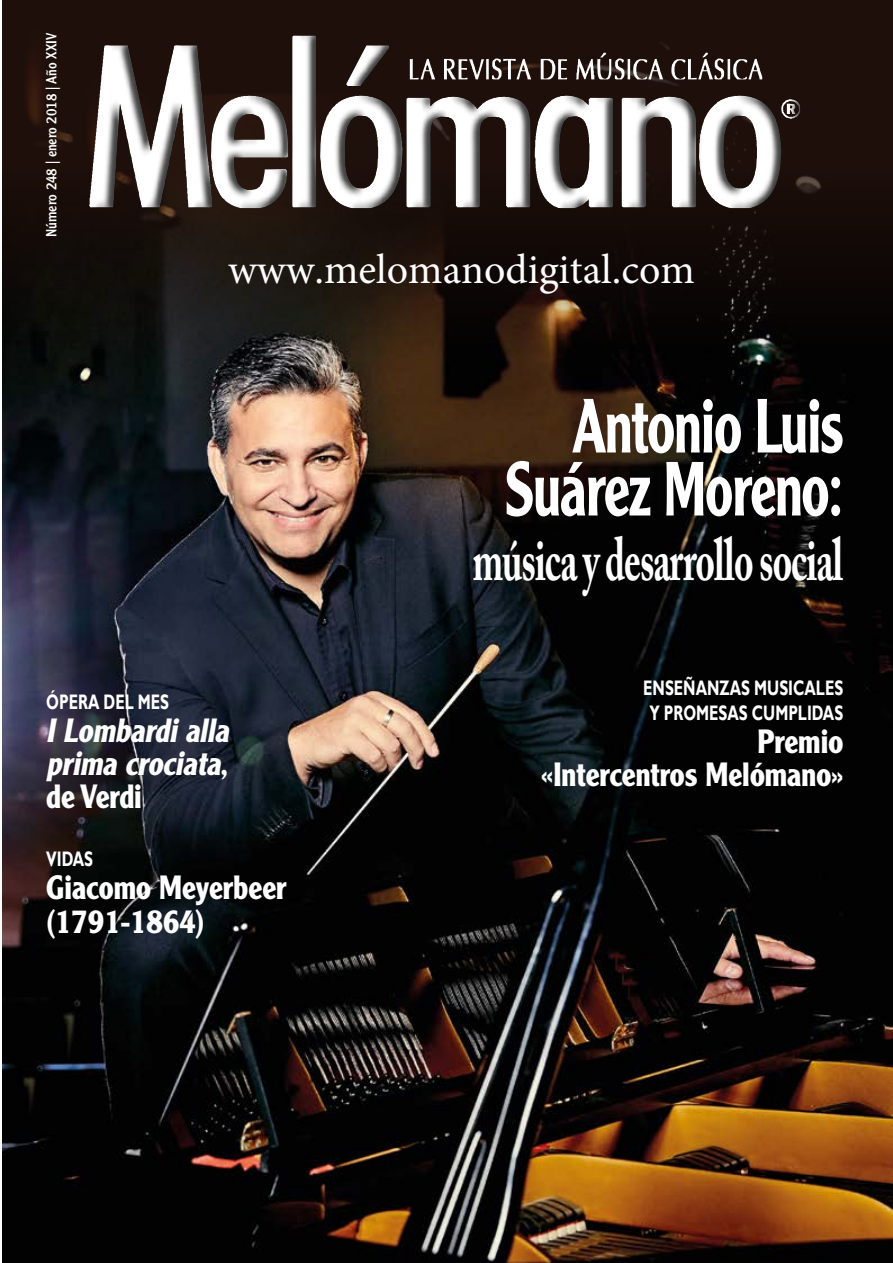
<style>
.page{position:relative;width:893px;height:1263px;background:#fff}
.page>*{position:absolute;margin:0;border:0;box-sizing:border-box;transform-origin:0 0}
.t1{font:500 75px/63px "Clearface Gothic LT Std";letter-spacing:-.025em;color:#fff;text-align:right;scale:.78 1}
.t2{font:700 60px "Adobe Caslon Pro";letter-spacing:-.025em;color:#fff;scale:.62 1}
.t3{font:42px "Minion Pro";color:#fff}
.t4{font:700 32.85px/33px "Clearface Gothic LT Std";color:#fff;text-align:right;scale:.9 1}
.t5{font:italic 700 32.85px/33px "Clearface Gothic LT Std";color:#fff;scale:.9 1}
.t6{font:700 21px/25.2px "Gill Sans";color:#fff;scale:.7 1}
.t7{font:14.4px "Clearface Gothic LT Std";color:#fff}
.s1{font-style:normal}
</style>
<div class="page">
<img style="left:2px;top:399px;width:891px;height:864px">
<svg style="left:2px;top:0;width:891px;height:399px;background:#1b120d"></svg>
<div style="left:91px;top:26px;width:722px;height:186px;background:#000;opacity:.75"></div>
<img style="left:492px;top:53px;width:232px;height:26px">
<p class="t7" style="left:42px;top:237px;width:206px;rotate:-90deg">Número 248 | enero 2018 | Año XXIV</p>
<p class="t3" style="left:228px;top:242px;width:468px">www.melomanodigital.com</p>
<h1 class="t1" style="left:504px;top:394px;width:436px">Antonio Luis<br>Suárez Moreno:</h1>
<h2 class="t2" style="left:473px;top:524px;width:599px">música y desarrollo social</h2>
<p class="t6" style="left:46px;top:690px;width:177px">ÓPERA DEL MES</p>
<p class="t5" style="left:46px;top:714px;width:212px">ILombardialla prima crociata<span class="s1">, de Verdi</span></p>
<p class="t6" style="left:46px;top:847px;width:68px">VIDAS</p>
<p class="t4" style="left:46px;top:872px;width:268px;text-align:left">Giacomo Meyerbeer (1791-1864)</p>
<p class="t6" style="left:643px;top:676px;width:287px">ENSEÑANZAS MUSICALES<br>Y PROMESAS CUMPLIDAS</p>
<p class="t4" style="left:541px;top:725px;width:337px">Premio<br>«Intercentros Melómano»</p>
</div>
